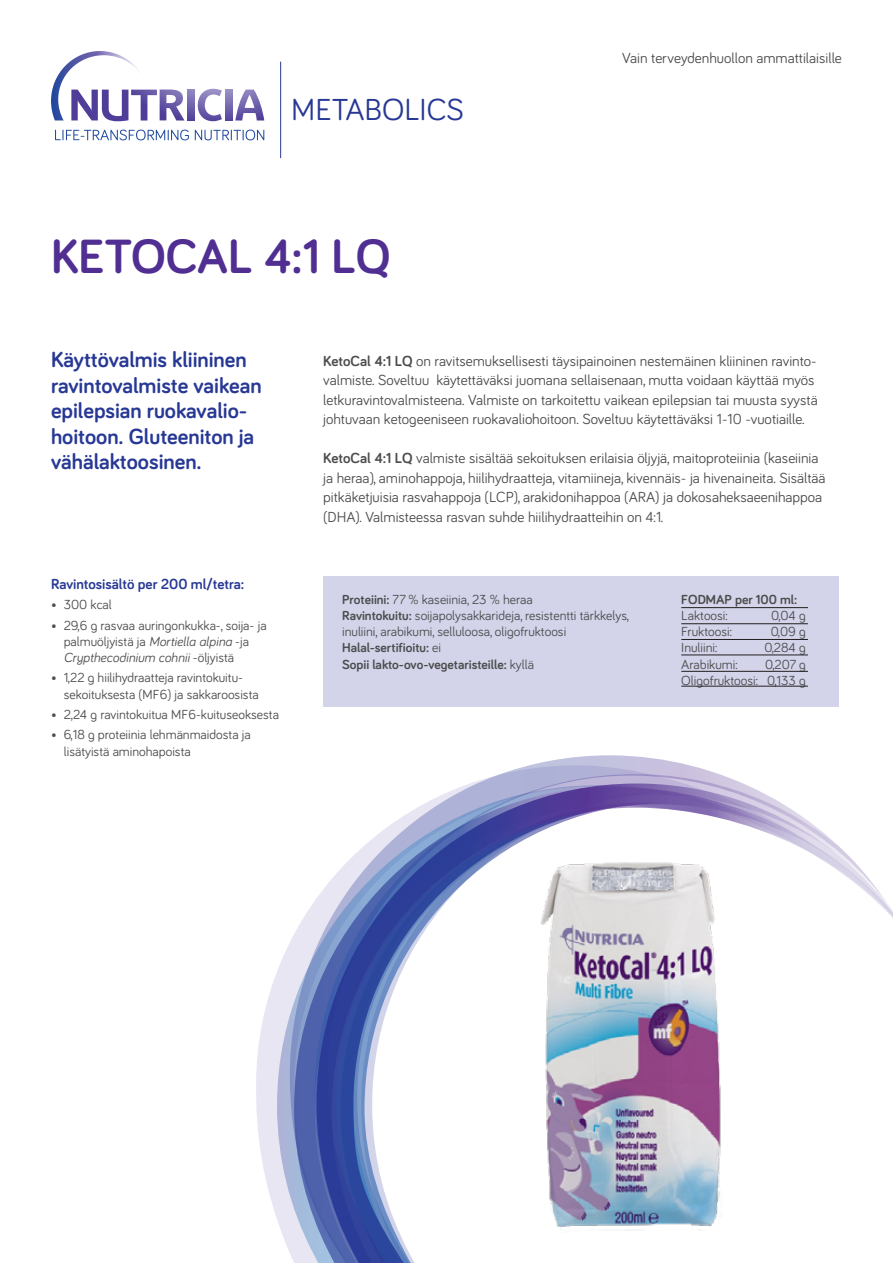
<style>
.page{position:relative;width:893px;height:1263px;background:#fff}
.page>*{position:absolute;margin:0;border:0;box-sizing:border-box;transform-origin:0 0}
.t1{font:700 49.5px "Bariol";color:#502e92}
.t2{font:31.35px "Bariol";color:#273895}
.t3{font:700 22.5px/25.5px "Bariol";color:#273895}
.t4{font:15px/19.5px "Bariol";color:#4b4c4d}
.t5{font:700 15px "Bariol";color:#273895}
.t6{font:13.5px/16.2px "Bariol";color:#4b4c4d}
.t7{font:700 13.5px "Bariol";color:#4b4c4d}
.s1{font-weight:700}
.s2{font-style:italic}
</style>
<div class="page">
<div style="left:323px;top:577px;width:516px;height:130px;background:#d3d3e9"></div>
<svg style="left:256px;top:973px;width:21px;height:245px;fill:#e7e6f2"></svg>
<svg style="left:277px;top:943px;width:13px;height:310px;background:#d2d5e8"></svg>
<svg style="left:290px;top:755px;width:452px;height:508px"></svg>
<svg style="left:316px;top:783px;width:577px;height:480px"></svg>
<svg style="left:336px;top:810px;width:259px;height:453px"></svg>
<svg style="left:225px;top:90px;width:7px;height:31px"></svg>
<svg style="left:235px;top:90px;width:29px;height:31px"></svg>
<svg style="left:198px;top:89px;width:24px;height:32px"></svg>
<svg style="left:187px;top:90px;width:7px;height:31px"></svg>
<svg style="left:55px;top:130px;width:134px;height:10px"></svg>
<svg style="left:195px;top:130px;width:69px;height:10px"></svg>
<svg style="left:51px;top:51px;width:134px;height:70px"></svg>
<hr style="left:280px;top:62px;width:1px;height:96px;background:#273895">
<hr style="left:681px;top:607px;width:127px;height:1px;background:#231f20">
<hr style="left:681px;top:623px;width:127px;height:1px;background:#231f20">
<hr style="left:681px;top:639px;width:127px;height:1px;background:#231f20">
<hr style="left:681px;top:655px;width:127px;height:1px;background:#231f20">
<hr style="left:681px;top:671px;width:127px;height:1px;background:#231f20">
<hr style="left:681px;top:686px;width:127px;height:1px;background:#231f20">
<img style="left:540px;top:861px;width:190px;height:381px">
<h2 class="t2" style="left:292px;top:88px;width:174px">METABOLICS</h2>
<h1 class="t1" style="left:51px;top:222px;width:341px">KETOCAL 4:1 LQ</h1>
<p class="t4" style="left:622px;top:47px;width:221px">Vain terveydenhuollon ammattilaisille</p>
<h3 class="t3" style="left:51px;top:346px;width:212px">Käyttövalmis kliininen ravintovalmiste vaikean epilepsian ruokavalio&shy;hoitoon. Gluteeniton ja vähälaktoosinen.</h3>
<p class="t4" style="left:323px;top:350px;width:496px"><span class="s1">KetoCal 4:1 LQ</span> on ravitsemuksellisesti täysipainoinen nestemäinen kliininen ravinto&shy;valmiste. Soveltuu käytettäväksi juomana sellaisenaan, mutta voidaan käyttää myös letkuravintovalmisteena. Valmiste on tarkoitettu vaikean epilepsian tai muusta syystä johtuvaan ketogeeniseen ruokavaliohoitoon. Soveltuu käytettäväksi 1-10 -vuotiaille.</p>
<p class="t4" style="left:323px;top:448px;width:504px"><span class="s1">KetoCal 4:1 LQ</span> valmiste sisältää sekoituksen erilaisia öljyjä, maitoproteiinia (kaseiinia ja heraa), aminohappoja, hiilihydraatteja, vitamiineja, kivennäis- ja hivenaineita. Sisältää pitkäketjuisia rasvahappoja (LCP), arakidonihappoa (ARA) ja dokosaheksaeenihappoa (DHA). Valmisteessa rasvan suhde hiilihydraatteihin on 4:1.</p>
<p class="t5" style="left:51px;top:573px;width:195px">Ravintosisältö per 200 ml/tetra:</p>
<p class="t6" style="left:51px;top:596px;width:62px">• 300 kcal</p>
<p class="t6" style="left:64px;top:616px;width:204px;text-indent:-13px">• 29,6 g rasvaa auringonkukka-, soija- ja palmuöljyistä ja <span class="s2">Mortiella alpina</span> -ja<br><span class="s2">Crypthecodinium cohnii</span> -öljyistä</p>
<p class="t6" style="left:64px;top:669px;width:196px;text-indent:-13px">• 1,22 g hiilihydraatteja ravintokuitu&shy;sekoituksesta (MF6) ja sakkaroosista</p>
<p class="t6" style="left:51px;top:706px;width:229px">• 2,24 g ravintokuitua MF6-kuituseoksesta</p>
<p class="t6" style="left:64px;top:726px;width:189px;text-indent:-13px">• 6,18 g proteiinia lehmänmaidosta ja lisätyistä aminohapoista</p>
<p class="t6" style="left:342px;top:590px;width:288px"><span class="s1">Proteiini:</span> 77 % kaseiinia, 23 % heraa<br><span class="s1">Ravintokuitu:</span> soijapolysakkarideja, resistentti tärkkelys, inuliini, arabikumi, selluloosa, oligofruktoosi <span class="s1">Halal-sertifioitu:</span> ei<br><span class="s1">Sopii lakto-ovo-vegetaristeille:</span> kyllä</p>
<p class="t7" style="left:681px;top:590px;width:117px">FODMAP per 100 ml:</p>
<p class="t6" style="left:681px;top:607px;width:48px">Laktoosi:</p>
<p class="t6" style="left:771px;top:607px;width:36px">0,04 g</p>
<p class="t6" style="left:681px;top:623px;width:52px">Fruktoosi:</p>
<p class="t6" style="left:771px;top:623px;width:37px">0,09 g</p>
<p class="t6" style="left:681px;top:639px;width:37px">Inuliini:</p>
<p class="t6" style="left:765px;top:639px;width:43px">0,284 g</p>
<p class="t6" style="left:681px;top:655px;width:58px">Arabikumi:</p>
<p class="t6" style="left:681px;top:655px;width:126px;text-align:right">0,207 g<br>Oligofruktoosi: 0,133 g</p>
</div>
